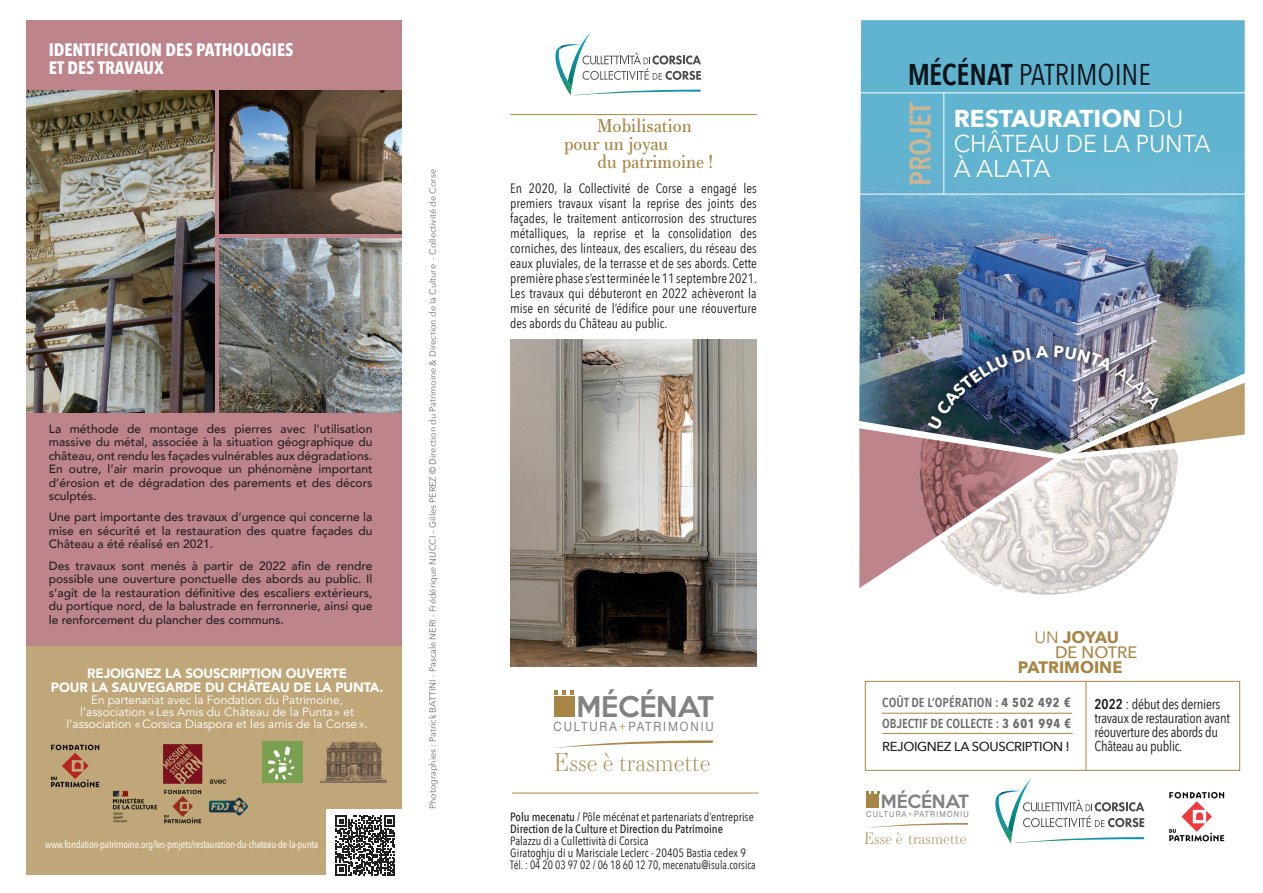
<style>
.page{position:relative;width:1263px;height:893px;background:#fff}
.page>*{position:absolute;margin:0;border:0;box-sizing:border-box;transform-origin:0 0}
.t1{font:30px "Avenir Next Condensed";color:#231f20}
.t2{font:600 30px "Avenir Next Condensed";color:#ccb692}
.t3{font:500 26.1px "Keep Calm";color:#808285}
.t4{font:24.45px/24.6px "Avenir Next";color:#fff}
.t5{font:300 24.45px "Essonnes Display";color:#a78545}
.t6{font:700 18px/18px "Avenir Next Condensed";color:#fff}
.t7{font:18px/18px "Essonnes Text";color:#a78545;scale:.95 1}
.t8{font:500 16.65px "Keep Calm";color:#808285}
.t9{font:500 16.5px/15px "Avenir Next";color:#a78545}
.t10{font:700 16.5px "Avenir Next";color:#a78545}
.t11{font:300 15.6px "Essonnes Display";color:#a78545}
.t12{font:14.25px/14.2px "Avenir Next Condensed";letter-spacing:-.02em;color:#231f20}
.t13{font:13.5px/15px "Avenir Next Condensed";color:#231f20;text-align:justify}
.t14{font:900 13.5px/13.5px "Avenir";letter-spacing:-.01em;color:#fff;text-align:center}
.t15{font:600 13.05px/20.1px "Avenir Next Condensed";color:#6c6d70}
.t16{font:500 13.05px "Avenir Next";letter-spacing:-.03em;color:#231f20}
.t17{font:12.75px "Helvetica Neue";letter-spacing:.16em;color:#808285;scale:.9 1}
.t18{font:500 12px/13.5px "Avenir";color:#231f20;text-align:justify}
.t19{font:12px/12px "Avenir Next Condensed";color:#231f20}
.t20{font:12px/12px "Avenir";color:#fff;text-align:center}
.t21{font:10.5px "Avenir Next Condensed";letter-spacing:-.02em;color:#fff}
.t22{font:9px "Avenir Next";color:#6c6d70}
.t23{font:8.1px "Helvetica Neue";letter-spacing:.16em;color:#808285;scale:.9 1}
.s1{font-weight:300;color:#a78545}
.s2{font-weight:500}
.s3{font-weight:600}
.s4{font-weight:700}
.s5{font-weight:400}
</style>
<div class="page">
<div style="left:860px;top:20px;width:385px;height:113px;background:#60b4d0"></div>
<img style="left:859px;top:133px;width:386px;height:196px">
<img style="left:859px;top:329px;width:386px;height:266px">
<div style="left:923px;top:340px;width:240px;height:94px;background:#231f20;opacity:.81"></div>
<div style="left:841px;top:93px;width:407px;height:101px;border:1px solid #fff"></div>
<hr style="left:943px;top:93px;width:1px;height:101px;background:#fff">
<div style="left:865px;top:681px;width:375px;height:90px;border:1px solid #a78545"></div>
<hr style="left:882px;top:713px;width:190px;height:1px;background:#a78545">
<hr style="left:882px;top:733px;width:191px;height:1px;background:#a78545">
<hr style="left:1086px;top:681px;width:1px;height:89px;background:#a78545">
<svg style="left:995px;top:778px;width:150px;height:65px"></svg>
<svg style="left:867px;top:823px;width:101px;height:5px"></svg>
<div style="left:866px;top:795px;width:13px;height:13px;background:#a78545"></div>
<svg style="left:866px;top:791px;width:13px;height:2px"></svg>
<img style="left:1169px;top:791px;width:55px;height:51px">
<hr style="left:510px;top:114px;width:247px;height:1px;background:#a78545">
<hr style="left:512px;top:793px;width:247px;height:1px;background:#a78545">
<svg style="left:555px;top:32px;width:146px;height:64px"></svg>
<svg style="left:555px;top:740px;width:158px;height:8px"></svg>
<div style="left:554px;top:696px;width:20px;height:21px;background:#a78545"></div>
<svg style="left:554px;top:690px;width:20px;height:4px"></svg>
<img style="left:510px;top:340px;width:247px;height:326px">
<div style="left:27px;top:20px;width:375px;height:638px;background:#be848c"></div>
<img style="left:220px;top:238px;width:182px;height:174px">
<img style="left:220px;top:90px;width:182px;height:144px">
<img style="left:27px;top:90px;width:187px;height:322px">
<div style="left:27px;top:646px;width:375px;height:229px;background:#c0a779"></div>
<img style="left:51px;top:744px;width:49px;height:44px">
<img style="left:112px;top:744px;width:137px;height:80px">
<img style="left:262px;top:742px;width:41px;height:41px">
<img style="left:321px;top:741px;width:65px;height:41px">
<div style="left:327px;top:809px;width:77px;height:73px;background:#fff"></div>
<svg style="left:335px;top:816px;width:60px;height:59px"></svg>
<img style="left:859px;top:346px;width:386px;height:246px">
<h3 class="t6" style="left:49px;top:41px;width:246px">IDENTIFICATION DES PATHOLOGIES<br>ET DES TRAVAUX</h3>
<p class="t18" style="left:49px;top:421px;width:325px">La méthode de montage des pierres avec l’utilisation massive du métal, associée à la situation géographique du château, ont rendu les façades vulnérables aux dégradations.<br>En outre, l’air marin provoque un phénomène important d’érosion et de dégradation des parements et des décors sculptés.</p>
<p class="t18" style="left:49px;top:510px;width:325px">Une part importante des travaux d’urgence qui concerne la mise en sécurité et la restauration des quatre façades du Château a été réalisé en 2021.</p>
<p class="t18" style="left:49px;top:558px;width:325px">Des travaux sont menés à partir de 2022 afin de rendre possible une ouverture ponctuelle des abords au public. Il s’agit de la restauration définitive des escaliers extérieurs, du portique nord, de la balustrade en ferronnerie, ainsi que le renforcement du plancher des communs.</p>
<p class="t14" style="left:51px;top:666px;width:334px">REJOIGNEZ LA SOUSCRIPTION OUVERTE<br>POUR LA SAUVEGARDE DU CHÂTEAU DE LA PUNTA.</p>
<p class="t20" style="left:67px;top:694px;width:303px">En partenariat avec la Fondation du Patrimoine, l’association « Les Amis du Château de la Punta» et l’association «Corsica Diaspora et les amis de la Corse».</p>
<p class="t21" style="left:45px;top:835px;width:275px">www.fondation-patrimoine.org/les-projets/restauration-du-chateau-de-la-punta</p>
<p class="t22" style="left:425px;top:809px;width:641px;rotate:-90deg">Photographies : Patrick BATTINI - Pascale NERI - Frédérique NUCCI – Gilles PEREZ © Direction du Patrimoine &amp; Direction de la Culture - Collectivité de Corse</p>
<h3 class="t7" style="left:564px;top:116px;width:136px;text-indent:34px">Mobilisation pour un joyau</h3>
<h3 class="t7" style="left:597px;top:152px;width:123px">du patrimoine !</h3>
<p class="t13" style="left:510px;top:180px;width:248px">En 2020, la Collectivité de Corse a engagé les premiers travaux visant la reprise des joints des façades, le traitement anticorrosion des structures métalliques, la reprise et la consolidation des corniches, des linteaux, des escaliers, du réseau des eaux pluviales, de la terrasse et de ses abords. Cette première phase s’est terminée le 11 septembre 2021.<br>Les travaux qui débuteront en 2022 achèveront la mise en sécurité de l’édifice pour une réouverture des abords du Château au public.</p>
<h2 class="t3" style="left:576px;top:684px;width:139px">MÉCÉNAT</h2>
<p class="t17" style="left:553px;top:719px;width:180px">CULTURA<span class="s1">+</span>PATRIMONIU</p>
<h3 class="t5" style="left:554px;top:745px;width:158px">Esse è trasmette</h3>
<p class="t19" style="left:510px;top:811px;width:247px"><span class="s2">Polu mecenatu</span> / Pôle mécénat et partenariats d’entreprise <span class="s2">Direction de la Culture</span> et <span class="s2">Direction du Patrimoine </span>Palazzu di a Cullettività di Corsica<br>Giratoghju di u Marisciale Leclerc - 20405 Bastia cedex 9<br>Tél. : 04 20 03 97 02 / 06 18 60 12 70, mecenatu@isula.corsica</p>
<h1 class="t1" style="left:907px;top:49px;width:245px"><span class="s3">MÉCÉNAT</span> PATRIMOINE</h1>
<h1 class="t2" style="left:894px;top:186px;width:85px;rotate:-90deg">PROJET</h1>
<h3 class="t4" style="left:954px;top:105px;width:258px"><span class="s4">RESTAURATION</span> DU<br>CHÂTEAU DE LA PUNTA<br>À ALATA</h3>
<h3 class="t9" style="left:1055px;top:629px;width:84px;text-indent:-21px"><span class="s5">UN</span> <span class="s4">JOYAU<br></span>DE NOTRE</h3>
<h3 class="t10" style="left:1018px;top:653px;width:106px">PATRIMOINE</h3>
<p class="t15" style="left:882px;top:692px;width:190px">COÛT DE L’OPÉRATION : <span class="s4">4 502 492 €<br></span>OBJECTIF DE COLLECTE : <span class="s4">3 601 994 €</span></p>
<p class="t16" style="left:882px;top:735px;width:189px">REJOIGNEZ LA SOUSCRIPTION !</p>
<h3 class="t8" style="left:881px;top:787px;width:90px">MÉCÉNAT</h3>
<p class="t23" style="left:866px;top:809px;width:115px">CULTURA<span class="s1">+</span>PATRIMONIU</p>
<h3 class="t11" style="left:865px;top:827px;width:104px">Esse è trasmette</h3>
<p class="t12" style="left:1094px;top:696px;width:137px"><span class="s3">2022</span> : début des derniers travaux de restauration avant réouverture des abords du<br>Château au public.</p>
</div>
